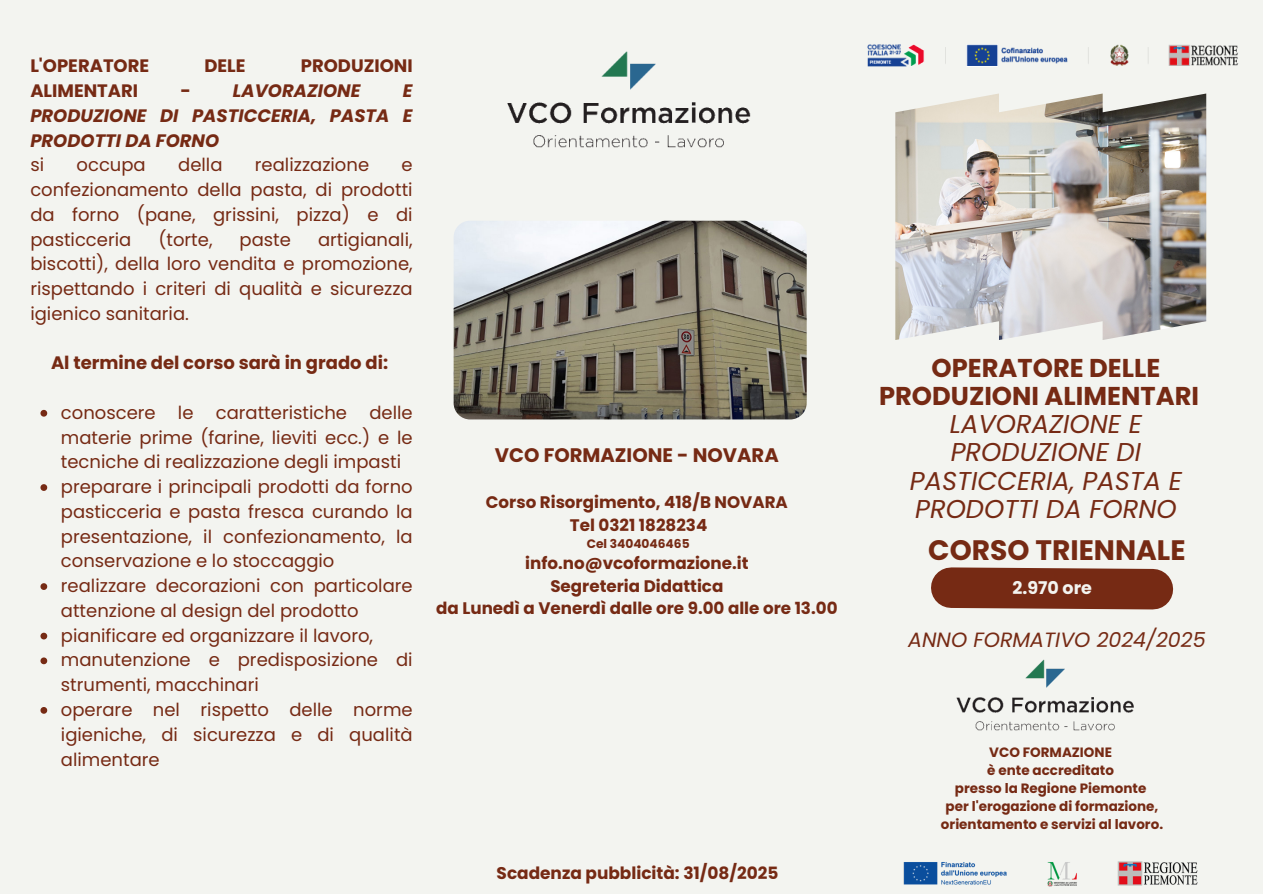
<style>
.page{position:relative;width:1263px;height:894px;background:#fff}
.page>*{position:absolute;margin:0;border:0;box-sizing:border-box;transform-origin:0 0}
.t1{font:700 28.05px "Poppins";color:#762a14}
.t2{font:italic 25.8px/28px "Poppins";color:#762a14;text-align:center}
.t3{font:italic 20.55px "Poppins";color:#762a14}
.t4{font:700 19.65px "Poppins";color:#762a14}
.t5{font:18px/24.8px "Poppins";color:#762a14;text-align:justify}
.t6{font:700 18px "Poppins";color:#762a14}
.t7{font:italic 700 18px/24.8px "Poppins";color:#762a14;text-align:justify}
.t8{font:700 17.55px "Poppins";color:#f3f4f0}
.t9{font:700 16.95px "Poppins";color:#762a14}
.t10{font:700 16.65px "Poppins";color:#762a14}
.t11{font:700 13.5px/18px "Poppins";color:#762a14;text-align:center}
.t12{font:700 12.15px "Poppins";color:#762a14}
.s1{font-style:normal}
.s2{font-weight:700;font-style:normal}
</style>
<div class="page">
<div style="left:0;top:0;width:1263px;height:893px;background:#f3f4f0"></div>
<svg style="left:931px;top:567px;width:243px;height:43px"></svg>
<img style="left:454px;top:221px;width:353px;height:198px;border-radius:16px">
<img style="left:507px;top:51px;width:244px;height:97px">
<img style="left:867px;top:44px;width:372px;height:23px">
<img style="left:956px;top:659px;width:178px;height:72px">
<svg style="left:40px;top:410px;width:7px;height:6px"></svg>
<svg style="left:40px;top:484px;width:7px;height:7px"></svg>
<svg style="left:40px;top:583px;width:7px;height:6px"></svg>
<svg style="left:40px;top:632px;width:7px;height:7px"></svg>
<svg style="left:40px;top:657px;width:7px;height:7px"></svg>
<svg style="left:40px;top:707px;width:7px;height:6px"></svg>
<img style="left:903px;top:861px;width:295px;height:26px">
<img style="left:895px;top:93px;width:311px;height:247px">
<p class="t6" style="left:30px;top:53px;width:120px">L'OPERATORE</p>
<p class="t6" style="left:204px;top:53px;width:43px">DELE</p>
<p class="t6" style="left:301px;top:53px;width:113px">PRODUZIONI</p>
<p class="t6" style="left:30px;top:78px;width:109px">ALIMENTARI</p>
<p class="t7" style="left:180px;top:78px;width:182px"><span class="s1">-</span> LAVORAZIONE</p>
<p class="t7" style="left:30px;top:78px;width:384px;text-indent:373px">E PRODUZIONE DI PASTICCERIA, PASTA E PRODOTTI DA FORNO</p>
<p class="t5" style="left:30px;top:152px;width:15px">si</p>
<p class="t5" style="left:77px;top:152px;width:71px">occupa</p>
<p class="t5" style="left:178px;top:152px;width:46px">della</p>
<p class="t5" style="left:255px;top:152px;width:116px">realizzazione</p>
<p class="t5" style="left:30px;top:152px;width:384px;text-indent:371px">e confezionamento della pasta, di prodotti da forno (pane, grissini, pizza) e di pasticceria</p>
<p class="t5" style="left:158px;top:227px;width:56px">(torte,</p>
<p class="t5" style="left:240px;top:227px;width:53px">paste</p>
<p class="t5" style="left:30px;top:227px;width:384px;text-indent:288px">artigianali, biscotti), della loro vendita e promozione, rispettando i criteri di qualità e sicurezza igienico sanitaria.</p>
<p class="t6" style="left:51px;top:350px;width:339px">Al termine del corso sarà in grado di:</p>
<p class="t5" style="left:61px;top:400px;width:353px">conoscere le caratteristiche delle materie prime (farine, lieviti ecc.) e le tecniche di realizzazione degli impasti</p>
<p class="t5" style="left:61px;top:474px;width:353px">preparare i principali prodotti da forno pasticceria e pasta fresca curando la presentazione, il confezionamento, la conservazione e lo stoccaggio</p>
<p class="t5" style="left:61px;top:573px;width:353px">realizzare decorazioni con particolare attenzione al design del prodotto</p>
<p class="t5" style="left:61px;top:623px;width:314px">pianificare ed organizzare il lavoro,</p>
<p class="t5" style="left:61px;top:647px;width:353px">manutenzione e predisposizione di strumenti, macchinari</p>
<p class="t5" style="left:61px;top:697px;width:353px">operare nel rispetto delle norme igieniche, di sicurezza e di qualità alimentare</p>
<p class="t4" style="left:495px;top:441px;width:285px">VCO FORMAZIONE - NOVARA</p>
<p class="t10" style="left:486px;top:490px;width:304px">Corso Risorgimento, 418/B NOVARA</p>
<p class="t10" style="left:570px;top:513px;width:139px">Tel 0321 1828234</p>
<p class="t12" style="left:587px;top:535px;width:104px">Cel 3404046465</p>
<p class="t10" style="left:525px;top:551px;width:225px">info.no@vcoformazione.it</p>
<p class="t10" style="left:550px;top:574px;width:175px">Segreteria Didattica</p>
<p class="t10" style="left:436px;top:596px;width:403px">da Lunedì a Venerdì dalle ore 9.00 alle ore 13.00</p>
<p class="t9" style="left:497px;top:861px;width:284px">Scadenza pubblicità: 31/08/2025</p>
<p class="t2" style="left:879px;top:354px;width:322px"><span class="s2">OPERATORE DELLE<br>PRODUZIONI ALIMENTARI<br></span>LAVORAZIONE E<br>PRODUZIONE DI<br>PASTICCERIA, PASTA E<br>PRODOTTI DA FORNO</p>
<p class="t1" style="left:928px;top:530px;width:259px">CORSO TRIENNALE</p>
<p class="t8" style="left:1012px;top:575px;width:81px">2.970 ore</p>
<p class="t3" style="left:908px;top:625px;width:299px">ANNO FORMATIVO 2024/2025</p>
<p class="t11" style="left:989px;top:743px;width:124px">VCO FORMAZIONE</p>
<p class="t11" style="left:987px;top:761px;width:128px">è ente accreditato</p>
<p class="t11" style="left:955px;top:779px;width:193px">presso la Regione Piemonte</p>
<p class="t11" style="left:941px;top:797px;width:224px">per l'erogazione di formazione, orientamento e servizi al lavoro.</p>
</div>
